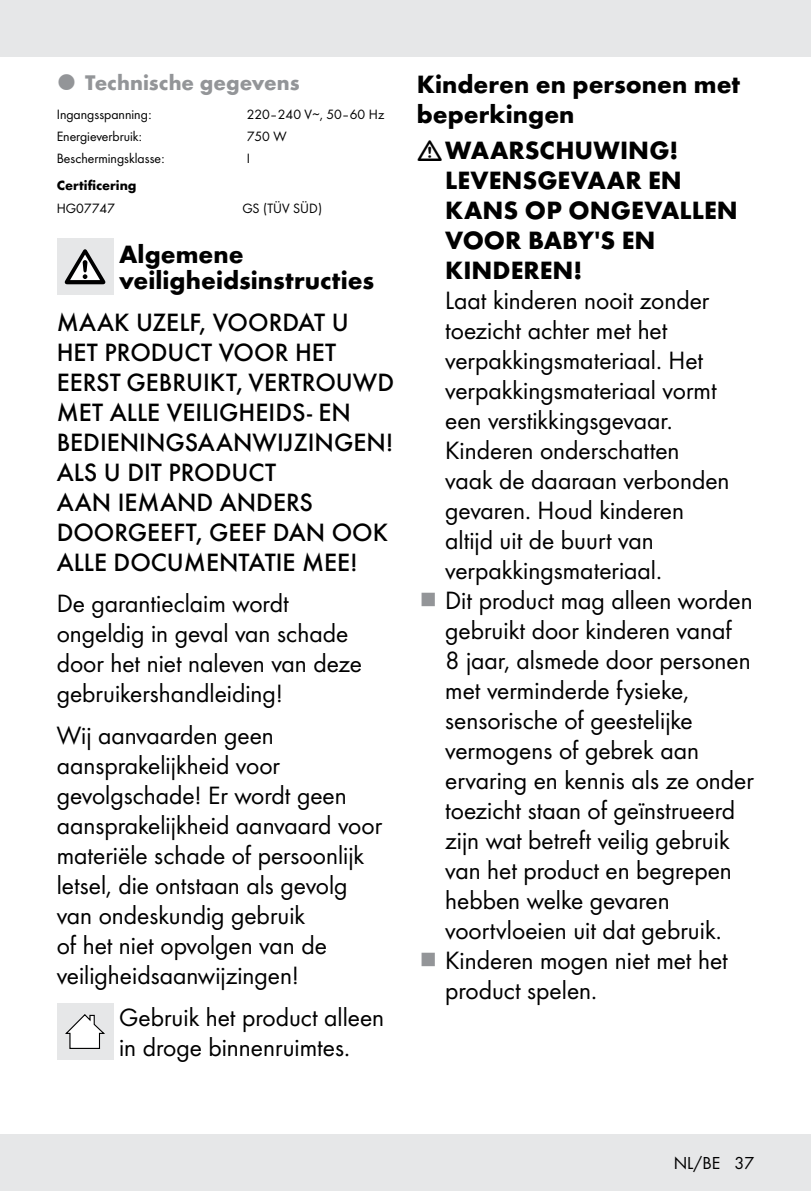
<style>
.page{position:relative;width:811px;height:1191px;background:#fff}
.page>*{position:absolute;margin:0;border:0;box-sizing:border-box;transform-origin:0 0}
.t1{font:26px/30px "Futura Boo";color:#000}
.t2{font:500 26px/30px "Futura";color:#000}
.t3{font:700 26px/30px "Futura";color:#000}
.t4{font:700 22px "Futura";color:#939598}
.t5{font:18px "Futura Boo";color:#000}
.t6{font:14px "Futura Boo";color:#000}
.t7{font:700 14px "Futura";color:#000}
</style>
<div class="page">
<div style="left:0;top:1134px;width:811px;height:57px;background:#e6e7e8"></div>
<div style="left:0;top:0;width:811px;height:57px;background:#e6e7e8"></div>
<div style="left:57px;top:238px;width:56px;height:57px;background:#e6e7e8"></div>
<svg style="left:65px;top:249px;width:40px;height:35px"></svg>
<div style="left:57px;top:1003px;width:56px;height:56px;background:#e6e7e8"></div>
<svg style="left:65px;top:1014px;width:40px;height:35px"></svg>
<p class="t4" style="left:85px;top:66px;width:216px">Technische gegevens</p>
<p class="t6" style="left:57px;top:105px;width:96px">Ingangsspanning:</p>
<p class="t6" style="left:247px;top:105px;width:139px">220–240 V∼, 50–60 Hz</p>
<p class="t6" style="left:57px;top:127px;width:87px">Energieverbruik:</p>
<p class="t6" style="left:247px;top:127px;width:41px">750 W</p>
<p class="t6" style="left:57px;top:148px;width:109px">Beschermingsklasse:</p>
<p class="t6" style="left:247px;top:148px;width:5px">I</p>
<p class="t7" style="left:57px;top:174px;width:81px">Certificering</p>
<p class="t6" style="left:57px;top:199px;width:60px">HG07747</p>
<p class="t6" style="left:242px;top:199px;width:81px">GS (TÜV SÜD)</p>
<p class="t3" style="left:119px;top:240px;width:257px;line-height:26px">Algemene veiligheidsinstructies</p>
<p class="t2" style="left:57px;top:305px;width:339px">MAAK UZELF, VOORDAT U<br>HET PRODUCT VOOR HET<br>EERST GEBRUIKT, VERTROUWD<br>MET ALLE VEILIGHEIDS- EN<br>BEDIENINGSAANWIJZINGEN!<br>ALS U DIT PRODUCT<br>AAN IEMAND ANDERS<br>DOORGEEFT, GEEF DAN OOK<br>ALLE DOCUMENTATIE MEE!</p>
<p class="t1" style="left:57px;top:587px;width:307px">De garantieclaim wordt ongeldig in geval van schade door het niet naleven van deze gebruikershandleiding!</p>
<p class="t1" style="left:57px;top:718px;width:327px">Wij aanvaarden geen aansprakelijkheid voor gevolgschade! Er wordt geen aansprakelijkheid aanvaard voor materiële schade of persoonlijk letsel, die ontstaan als gevolg van ondeskundig gebruik<br>of het niet opvolgen van de veiligheidsaanwijzingen!</p>
<p class="t1" style="left:119px;top:1001px;width:267px">Gebruik het product alleen in droge binnenruimtes.</p>
<p class="t3" style="left:417px;top:67px;width:325px">Kinderen en personen met beperkingen</p>
<p class="t3" style="left:445px;top:133px;width:294px">WAARSCHUWING!<br>LEVENSGEVAAR EN<br>KANS OP ONGEVALLEN<br>VOOR BABY'S EN<br>KINDEREN!</p>
<p class="t1" style="left:445px;top:283px;width:310px">Laat kinderen nooit zonder toezicht achter met het verpakkingsmateriaal. Het verpakkingsmateriaal vormt een verstikkingsgevaar.<br>Kinderen onderschatten<br>vaak de daaraan verbonden gevaren. Houd kinderen<br>altijd uit de buurt van verpakkingsmateriaal.<br>Dit product mag alleen worden gebruikt door kinderen vanaf<br>8 jaar, alsmede door personen met verminderde fysieke, sensorische of geestelijke vermogens of gebrek aan ervaring en kennis als ze onder toezicht staan of geïnstrueerd zijn wat betreft veilig gebruik van het product en begrepen hebben welke gevaren voortvloeien uit dat gebruik.<br>Kinderen mogen niet met het product spelen.</p>
<p class="t5" style="left:674px;top:1150px;width:82px">NL/BE 37</p>
</div>
